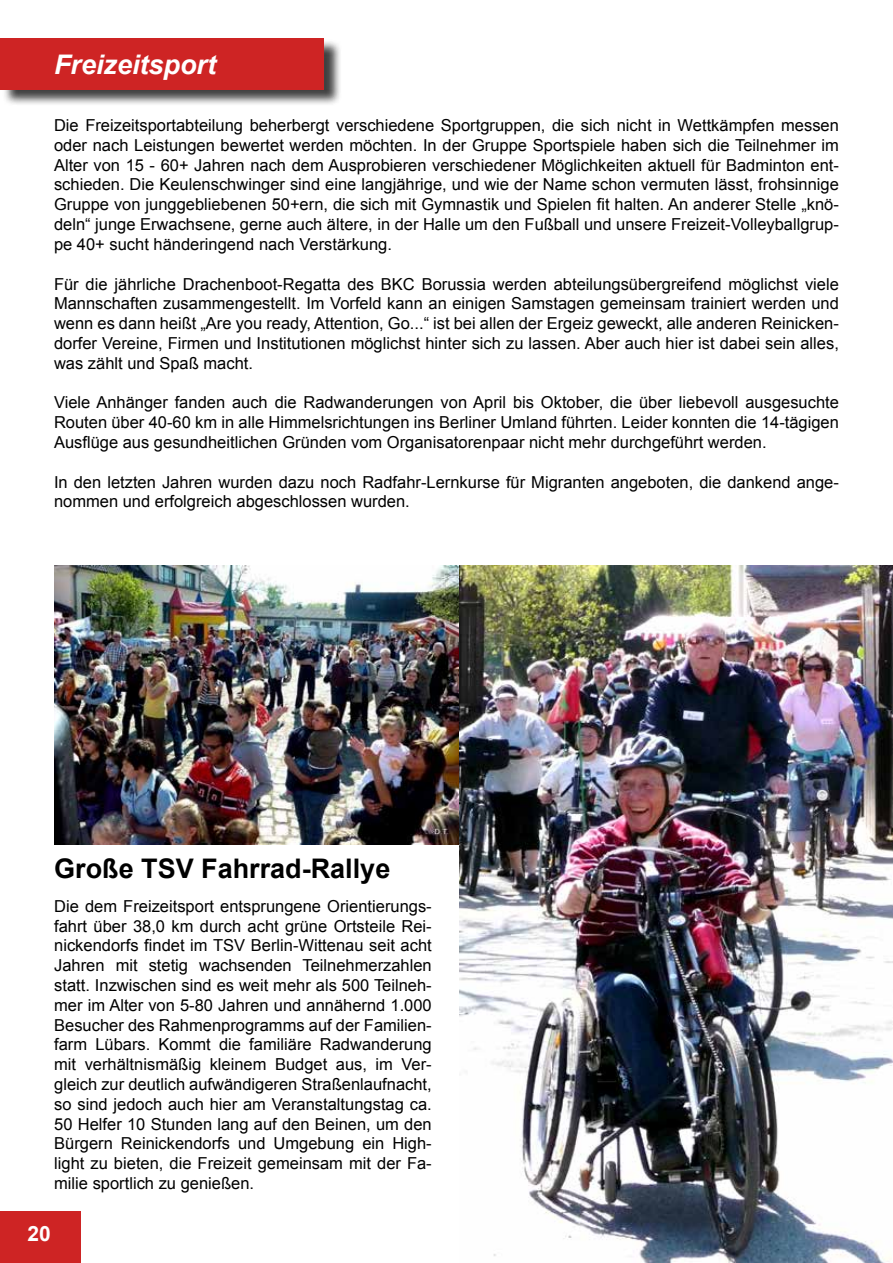
<style>
.page{position:relative;width:893px;height:1263px;background:#fff}
.page>*{position:absolute;margin:0;border:0;box-sizing:border-box;transform-origin:0 0}
.t1{font:700 27px "Arial";color:#000}
.t2{font:italic 700 27px "Arial";color:#fff}
.t3{font:700 21px "Arial";color:#fff}
.t4{font:16.5px/19.8px "Arial";color:#000;text-align:justify}
</style>
<div class="page">
<div style="left:2px;top:39px;width:340px;height:67px;background:#000;opacity:.75"></div>
<div style="left:0;top:39px;width:323px;height:51px;background:#ce2424"></div>
<div style="left:0;top:1212px;width:81px;height:51px;background:#ce2424"></div>
<img style="left:54px;top:566px;width:406px;height:278px">
<img style="left:460px;top:566px;width:433px;height:697px">
<h1 class="t2" style="left:54px;top:46px;width:164px">Freizeitsport</h1>
<p class="t4" style="left:54px;top:115px;width:786px">Die Freizeitsportabteilung beherbergt verschiedene Sportgruppen, die sich nicht in Wettkämpfen messen oder nach Leistungen bewertet werden möchten. In der Gruppe Sportspiele haben sich die Teilnehmer im Alter von 15 - 60+ Jahren nach dem Ausprobieren verschiedener Möglichkeiten aktuell für Badminton ent&shy;schieden. Die Keulenschwinger sind eine langjährige, und wie der Name schon vermuten lässt, frohsinnige Gruppe von junggebliebenen 50+ern, die sich mit Gymnastik und Spielen fit halten. An anderer Stelle „knö&shy;deln“ junge Erwachsene, gerne auch ältere, in der Halle um den Fußball und unsere Freizeit-Volleyballgrup&shy;pe 40+ sucht händeringend nach Verstärkung.</p>
<p class="t4" style="left:54px;top:274px;width:786px">Für die jährliche Drachenboot-Regatta des BKC Borussia werden abteilungsübergreifend möglichst viele Mannschaften zusammengestellt. Im Vorfeld kann an einigen Samstagen gemeinsam trainiert werden und wenn es dann heißt „Are you ready, Attention, Go...“ ist bei allen der Ergeiz geweckt, alle anderen Reinicken&shy;dorfer Vereine, Firmen und Institutionen möglichst hinter sich zu lassen. Aber auch hier ist dabei sein alles, was zählt und Spaß macht.</p>
<p class="t4" style="left:54px;top:392px;width:786px">Viele Anhänger fanden auch die Radwanderungen von April bis Oktober, die über liebevoll ausgesuchte Routen über 40-60 km in alle Himmelsrichtungen ins Berliner Umland führten. Leider konnten die 14-tägigen Ausflüge aus gesundheitlichen Gründen vom Organisatorenpaar nicht mehr durchgeführt werden.</p>
<p class="t4" style="left:54px;top:472px;width:786px">In den letzten Jahren wurden dazu noch Radfahr-Lernkurse für Migranten angeboten, die dankend ange&shy;nommen und erfolgreich abgeschlossen wurden.</p>
<h1 class="t1" style="left:54px;top:849px;width:338px">Große TSV Fahrrad-Rallye</h1>
<p class="t4" style="left:54px;top:896px;width:379px">Die dem Freizeitsport entsprungene Orientierungs&shy;fahrt über 38,0 km durch acht grüne Ortsteile Rei&shy;nickendorfs findet im TSV Berlin-Wittenau seit acht Jahren mit stetig wachsenden Teilnehmerzahlen statt. Inzwischen sind es weit mehr als 500 Teilneh&shy;mer im Alter von 5-80 Jahren und annähernd 1.000<br>Besucher des Rahmenprogramms auf der Familien&shy;farm Lübars. Kommt die familiäre Radwanderung mit verhältnismäßig kleinem Budget aus, im Ver&shy;gleich zur deutlich aufwändigeren Straßenlaufnacht, so sind jedoch auch hier am Veranstaltungstag ca.<br>50 Helfer 10 Stunden lang auf den Beinen, um den Bürgern Reinickendorfs und Umgebung ein High&shy;light zu bieten, die Freizeit gemeinsam mit der Fa&shy;milie sportlich zu genießen.</p>
<p class="t3" style="left:27px;top:1219px;width:25px">20</p>
</div>
